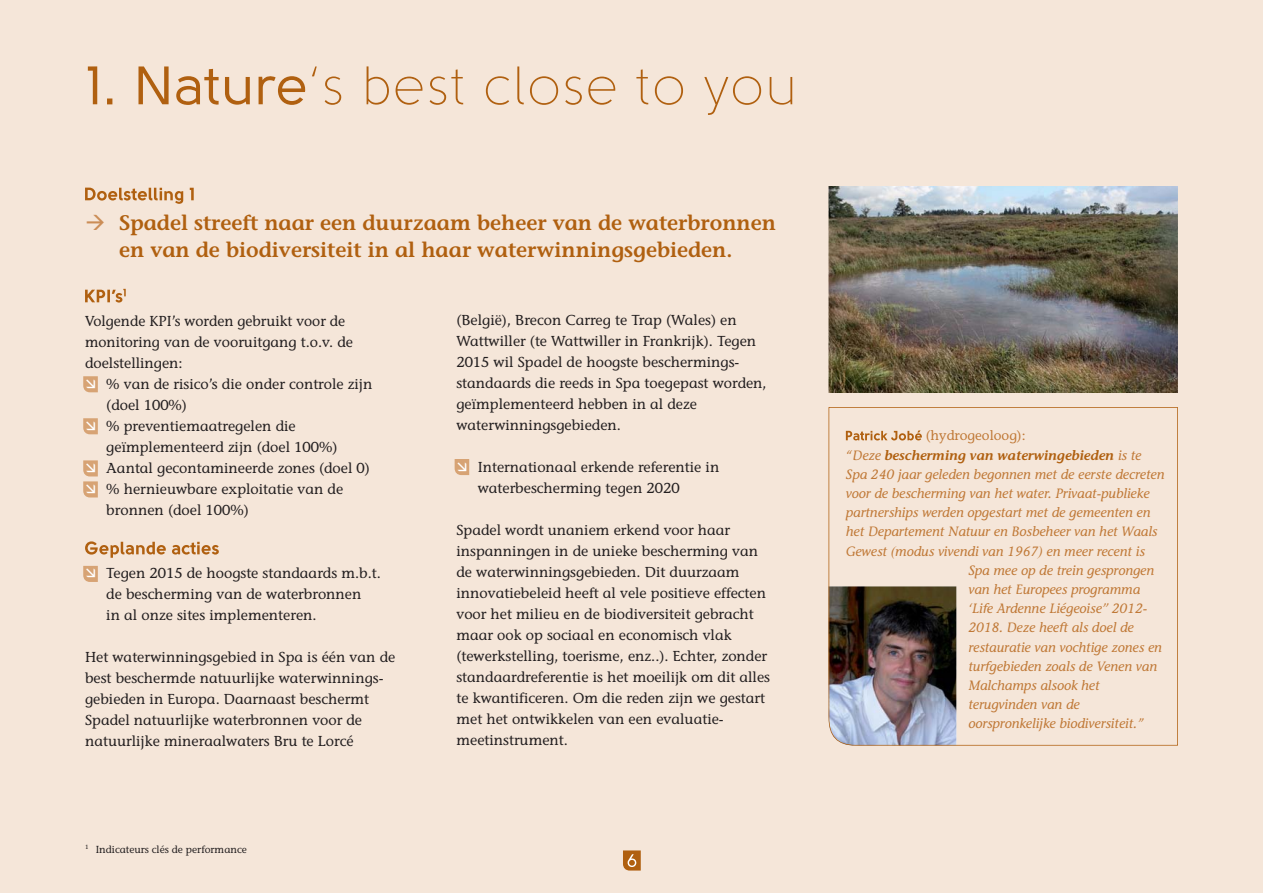
<style>
.page{position:relative;width:1263px;height:893px;background:#f5e6d9}
.page>*{position:absolute;margin:0;border:0;box-sizing:border-box;transform-origin:0 0}
.t1{font:600 21px/27px "Stone Informal";color:#b06010;text-align:center}
.t2{font:14.4px/21px "Stone Informal";color:#231f20}
.t3{font:italic 13.5px "Stone Informal";color:#c07937}
.t4{font:italic 600 13.5px "Stone Informal";color:#b06010}
.t5{font:13.5px "Stone Informal";color:#c07937}
.t6{font:10.2px "Stone Informal";color:#231f20}
.s1{color:#cb8d56}
.s2{font-weight:400;color:#c07937}
</style>
<div class="page">
<svg style="left:85px;top:188px;width:109px;height:16px"></svg>
<svg style="left:85px;top:289px;width:41px;height:14px"></svg>
<svg style="left:85px;top:541px;width:134px;height:17px"></svg>
<svg style="left:623px;top:850px;width:18px;height:20px"></svg>
<svg style="left:138px;top:66px;width:654px;height:49px"></svg>
<svg style="left:88px;top:66px;width:24px;height:38px"></svg>
<img style="left:828px;top:186px;width:350px;height:207px">
<svg style="left:828px;top:407px;width:350px;height:339px"></svg>
<svg style="left:83px;top:376px;width:15px;height:16px"></svg>
<svg style="left:83px;top:418px;width:15px;height:16px"></svg>
<svg style="left:83px;top:460px;width:15px;height:37px"></svg>
<svg style="left:83px;top:566px;width:15px;height:16px"></svg>
<svg style="left:455px;top:459px;width:14px;height:16px"></svg>
<h1 class="t1" style="left:85px;top:211px;width:693px"><span class="s1">→</span> Spadel streeft naar een duurzaam beheer van de waterbronnen en van de biodiversiteit in al haar waterwinningsgebieden.</h1>
<p class="t2" style="left:85px;top:312px;width:269px">Volgende KPI’s worden gebruikt voor de monitoring van de vooruitgang t.o.v. de doelstellingen:</p>
<p class="t2" style="left:106px;top:375px;width:268px">% van de risico’s die onder controle zijn (doel 100%)<br>% preventiemaatregelen die geïmplementeerd zijn (doel 100%)<br>Aantal gecontamineerde zones (doel 0) % hernieuwbare exploitatie van de bronnen (doel 100%)</p>
<p class="t2" style="left:106px;top:564px;width:276px">Tegen 2015 de hoogste standaards m.b.t. de bescherming van de waterbronnen<br>in al onze sites implementeren.</p>
<p class="t2" style="left:85px;top:648px;width:312px">Het waterwinningsgebied in Spa is één van de best beschermde natuurlijke waterwinnings&shy;gebieden in Europa. Daarnaast beschermt Spadel natuurlijke waterbronnen voor de natuurlijke mineraalwaters Bru te Lorcé</p>
<p class="t6" style="left:85px;top:845px;width:163px"><sup>1</sup> Indicateurs clés de performance</p>
<p class="t2" style="left:456px;top:311px;width:312px">(België), Brecon Carreg te Trap (Wales) en Wattwiller (te Wattwiller in Frankrijk). Tegen 2015 wil Spadel de hoogste beschermings&shy;standaards die reeds in Spa toegepast worden, geïmplementeerd hebben in al deze waterwinningsgebieden.</p>
<p class="t2" style="left:478px;top:458px;width:243px">Internationaal erkende referentie in waterbescherming tegen 2020</p>
<p class="t2" style="left:456px;top:521px;width:315px">Spadel wordt unaniem erkend voor haar inspanningen in de unieke bescherming van de waterwinningsgebieden. Dit duurzaam innovatiebeleid heeft al vele positieve effecten voor het milieu en de biodiversiteit gebracht maar ook op sociaal en economisch vlak (tewerkstelling, toerisme, enz..). Echter, zonder standaardreferentie is het moeilijk om dit alles te kwantificeren. Om die reden zijn we gestart met het ontwikkelen van een evaluatie&shy;meetinstrument.</p>
<p class="t5" style="left:926px;top:430px;width:101px">(hydrogeoloog):</p>
<p class="t4" style="left:846px;top:450px;width:297px"><span class="s2">“Deze</span> bescherming van waterwingebieden <span class="s2">is te</span></p>
<p class="t3" style="left:846px;top:469px;width:320px">Spa 240 jaar geleden begonnen met de eerste decreten</p>
<p class="t3" style="left:846px;top:488px;width:305px">voor de bescherming van het water. Privaat-publieke</p>
<p class="t3" style="left:846px;top:507px;width:306px">partnerships werden opgestart met de gemeenten en</p>
<p class="t3" style="left:846px;top:526px;width:313px">het Departement Natuur en Bosbeheer van het Waals</p>
<p class="t3" style="left:846px;top:546px;width:300px">Gewest (modus vivendi van 1967) en meer recent is</p>
<p class="t3" style="left:968px;top:565px;width:187px">Spa mee op de trein gesprongen</p>
<p class="t3" style="left:968px;top:584px;width:173px">van het Europees programma</p>
<p class="t3" style="left:968px;top:603px;width:180px">‘Life Ardenne Liégeoise’’ 2012-</p>
<p class="t3" style="left:968px;top:622px;width:167px">2018. Deze heeft als doel de</p>
<p class="t3" style="left:968px;top:642px;width:195px">restauratie van vochtige zones en</p>
<p class="t3" style="left:968px;top:661px;width:190px">turfgebieden zoals de Venen van</p>
<p class="t3" style="left:968px;top:680px;width:133px">Malchamps alsook het</p>
<p class="t3" style="left:968px;top:699px;width:113px">terugvinden van de</p>
<p class="t3" style="left:968px;top:718px;width:177px">oorspronkelijke biodiversiteit.”</p>
</div>
